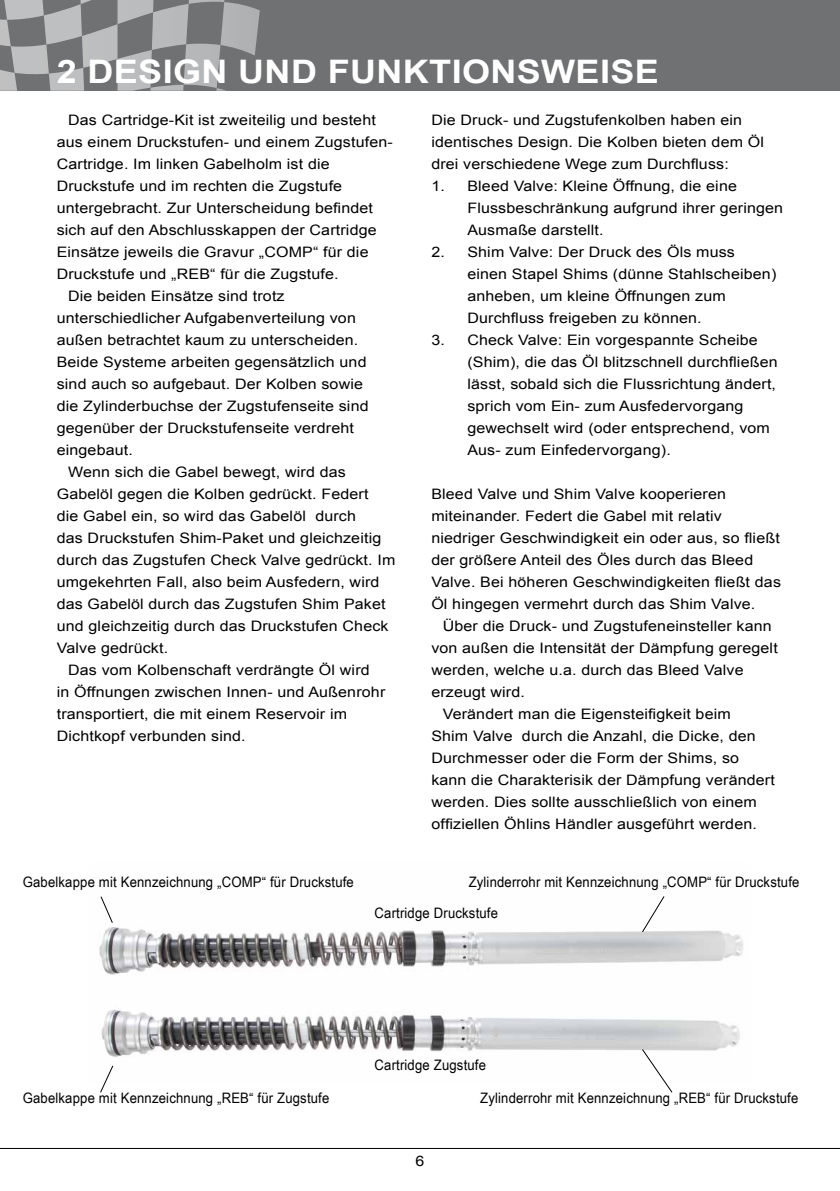
<style>
.page{position:relative;width:840px;height:1191px;background:#fff}
.page>*{position:absolute;margin:0;border:0;box-sizing:border-box;transform-origin:0 0}
.t1{font:700 32.4px "Arial";letter-spacing:.01em;color:#fff;scale:1.11 1}
.t2{font:14.4px/22px "Arial";letter-spacing:.01em;color:#000;scale:1.11 1}
.t3{font:14.4px "Arial Narrow";letter-spacing:.01em;color:#000;scale:1.11 1}
</style>
<div class="page">
<hr style="left:0;top:1148px;width:839px;height:1px;background:#000">
<div style="left:0;top:0;width:839px;height:91px;background:#707172"></div>
<svg style="left:0;top:0;width:260px;height:91px"></svg>
<img style="left:99px;top:926px;width:645px;height:131px">
<svg style="left:100px;top:896px;width:13px;height:27px"></svg>
<svg style="left:100px;top:1065px;width:14px;height:28px"></svg>
<svg style="left:640px;top:896px;width:25px;height:37px"></svg>
<svg style="left:640px;top:1048px;width:33px;height:45px"></svg>
<h1 class="t1" style="left:57px;top:50px;width:543px">2 DESIGN UND FUNKTIONSWEISE</h1>
<p class="t2" style="left:68px;top:109px;width:278px">Das Cartridge-Kit ist zweiteilig und besteht</p>
<p class="t2" style="left:57px;top:131px;width:304px">aus einem Druckstufen- und einem Zugstufen-</p>
<p class="t2" style="left:57px;top:153px;width:247px">Cartridge. Im linken Gabelholm ist die</p>
<p class="t2" style="left:57px;top:175px;width:258px">Druckstufe und im rechten die Zugstufe</p>
<p class="t2" style="left:57px;top:197px;width:286px">untergebracht. Zur Unterscheidung befindet</p>
<p class="t2" style="left:57px;top:219px;width:289px">sich auf den Abschlusskappen der Cartridge</p>
<p class="t2" style="left:57px;top:241px;width:282px">Einsätze jeweils die Gravur „COMP“ für die</p>
<p class="t2" style="left:57px;top:263px;width:255px">Druckstufe und „REB“ für die Zugstufe.</p>
<p class="t2" style="left:68px;top:285px;width:196px">Die beiden Einsätze sind trotz</p>
<p class="t2" style="left:57px;top:307px;width:271px">unterschiedlicher Aufgabenverteilung von</p>
<p class="t2" style="left:57px;top:329px;width:273px">außen betrachtet kaum zu unterscheiden.</p>
<p class="t2" style="left:57px;top:351px;width:280px">Beide Systeme arbeiten gegensätzlich und</p>
<p class="t2" style="left:57px;top:373px;width:277px">sind auch so aufgebaut. Der Kolben sowie</p>
<p class="t2" style="left:57px;top:395px;width:282px">die Zylinderbuchse der Zugstufenseite sind</p>
<p class="t2" style="left:57px;top:417px;width:269px">gegenüber der Druckstufenseite verdreht</p>
<p class="t2" style="left:57px;top:439px;width:70px">eingebaut.</p>
<p class="t2" style="left:68px;top:461px;width:251px">Wenn sich die Gabel bewegt, wird das</p>
<p class="t2" style="left:57px;top:483px;width:282px">Gabelöl gegen die Kolben gedrückt. Federt</p>
<p class="t2" style="left:57px;top:505px;width:271px">die Gabel ein, so wird das Gabelöl durch</p>
<p class="t2" style="left:57px;top:527px;width:294px">das Druckstufen Shim-Paket und gleichzeitig</p>
<p class="t2" style="left:57px;top:549px;width:306px">durch das Zugstufen Check Valve gedrückt. Im</p>
<p class="t2" style="left:57px;top:571px;width:292px">umgekehrten Fall, also beim Ausfedern, wird</p>
<p class="t2" style="left:57px;top:593px;width:297px">das Gabelöl durch das Zugstufen Shim Paket</p>
<p class="t2" style="left:57px;top:615px;width:300px">und gleichzeitig durch das Druckstufen Check</p>
<p class="t2" style="left:57px;top:637px;width:102px">Valve gedrückt.</p>
<p class="t2" style="left:68px;top:659px;width:273px">Das vom Kolbenschaft verdrängte Öl wird</p>
<p class="t2" style="left:57px;top:681px;width:297px">in Öffnungen zwischen Innen- und Außenrohr</p>
<p class="t2" style="left:57px;top:703px;width:263px">transportiert, die mit einem Reservoir im</p>
<p class="t2" style="left:57px;top:725px;width:172px">Dichtkopf verbunden sind.</p>
<p class="t2" style="left:431px;top:109px;width:301px">Die Druck- und Zugstufenkolben haben ein identisches Design. Die Kolben bieten dem Öl drei verschiedene Wege zum Durchfluss:</p>
<p class="t2" style="left:467px;top:175px;width:286px;text-indent:-36px">1. Bleed Valve: Kleine Öffnung, die eine<br>Flussbeschränkung aufgrund ihrer geringen<br>Ausmaße darstellt.</p>
<p class="t2" style="left:467px;top:241px;width:280px;text-indent:-36px">2. Shim Valve: Der Druck des Öls muss einen Stapel Shims (dünne Stahlscheiben) anheben, um kleine Öffnungen zum Durchfluss freigeben zu können.</p>
<p class="t2" style="left:467px;top:329px;width:281px;text-indent:-36px">3. Check Valve: Ein vorgespannte Scheibe (Shim), die das Öl blitzschnell durchfließen lässt, sobald sich die Flussrichtung ändert, sprich vom Ein- zum Ausfedervorgang gewechselt wird (oder entsprechend, vom Aus- zum Einfedervorgang).</p>
<p class="t2" style="left:431px;top:483px;width:316px">Bleed Valve und Shim Valve kooperieren miteinander. Federt die Gabel mit relativ niedriger Geschwindigkeit ein oder aus, so fließt der größere Anteil des Öles durch das Bleed Valve. Bei höheren Geschwindigkeiten fließt das Öl hingegen vermehrt durch das Shim Valve.</p>
<p class="t2" style="left:442px;top:615px;width:298px">Über die Druck- und Zugstufeneinsteller kann</p>
<p class="t2" style="left:431px;top:637px;width:313px">von außen die Intensität der Dämpfung geregelt</p>
<p class="t2" style="left:431px;top:659px;width:283px">werden, welche u.a. durch das Bleed Valve</p>
<p class="t2" style="left:431px;top:681px;width:86px">erzeugt wird.</p>
<p class="t2" style="left:442px;top:703px;width:261px">Verändert man die Eigensteifigkeit beim</p>
<p class="t2" style="left:431px;top:725px;width:293px">Shim Valve durch die Anzahl, die Dicke, den</p>
<p class="t2" style="left:431px;top:747px;width:279px">Durchmesser oder die Form der Shims, so</p>
<p class="t2" style="left:431px;top:769px;width:311px">kann die Charakterisik der Dämpfung verändert</p>
<p class="t2" style="left:431px;top:791px;width:294px">werden. Dies sollte ausschließlich von einem</p>
<p class="t2" style="left:431px;top:813px;width:295px">offiziellen Öhlins Händler ausgeführt werden.</p>
<p class="t3" style="left:23px;top:871px;width:300px">Gabelkappe mit Kennzeichnung „COMP“ für Druckstufe</p>
<p class="t3" style="left:468px;top:871px;width:299px">Zylinderrohr mit Kennzeichnung „COMP“ für Druckstufe</p>
<p class="t3" style="left:374px;top:902px;width:113px">Cartridge Druckstufe</p>
<p class="t3" style="left:23px;top:1087px;width:278px">Gabelkappe mit Kennzeichnung „REB“ für Zugstufe</p>
<p class="t3" style="left:374px;top:1054px;width:102px">Cartridge Zugstufe</p>
<p class="t2" style="left:415px;top:1149px;width:10px">6</p>
<p class="t3" style="left:480px;top:1087px;width:288px">Zylinderrohr mit Kennzeichnung „REB“ für Druckstufe</p>
</div>
